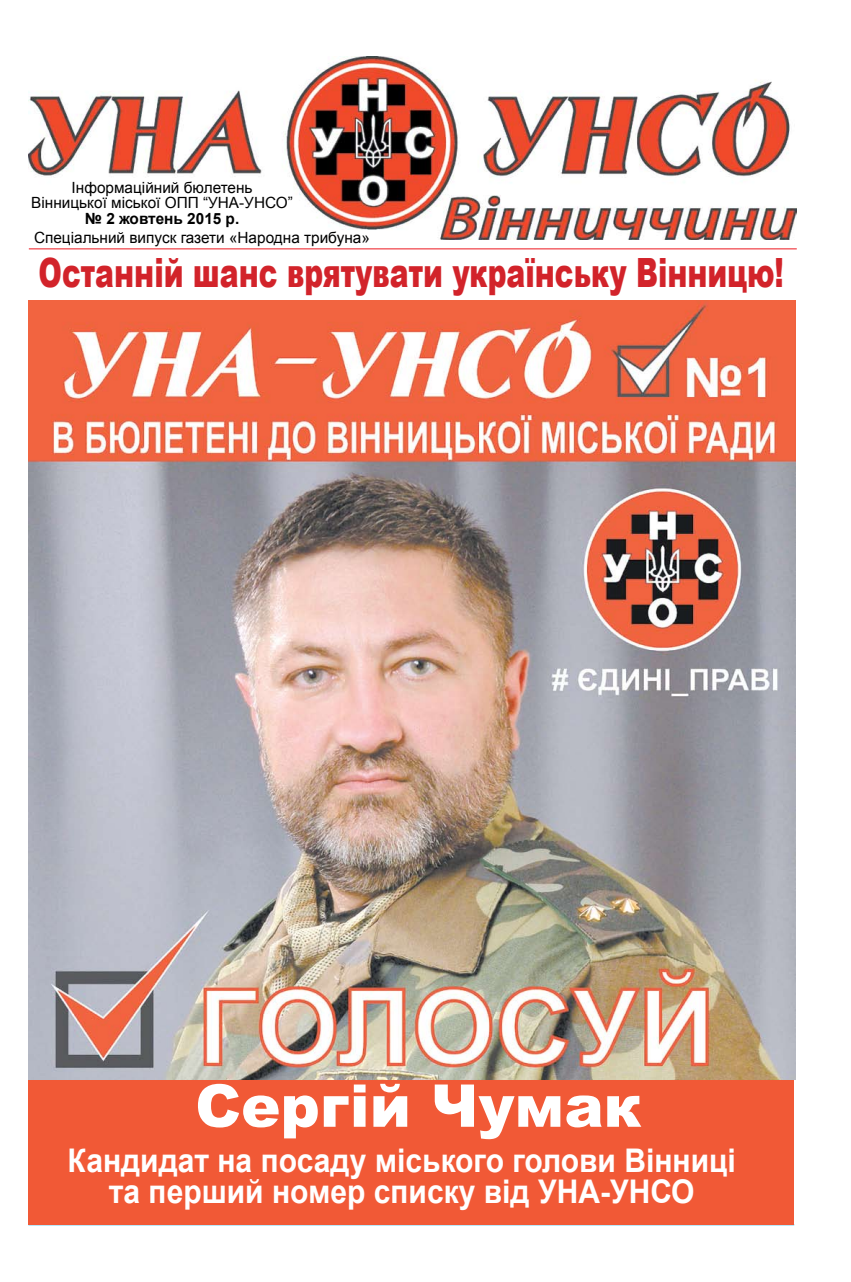
<style>
.page{position:relative;width:851px;height:1282px;background:#fff}
.page>*{position:absolute;margin:0;border:0;box-sizing:border-box;transform-origin:0 0}
.t1{font:900 59px "Arial";color:#fff}
.t2{font:900 40.3px "Arial";color:#d2232a;scale:.7 1}
.t3{font:700 32.6px/30.4px "Arial";color:#fff;text-align:center;scale:.92 1}
.t4{font:15.4px/15.4px "Arial";color:#000;text-align:center}
.t5{font:700 15.4px "Arial";color:#000}
</style>
<div class="page">
<img style="left:28px;top:57px;width:768px;height:182px">
<hr style="left:29px;top:248px;width:767px;height:1px;background:#ed1c24">
<div style="left:28px;top:1079px;width:766px;height:146px;background:#f15936"></div>
<img style="left:28px;top:300px;width:767px;height:779px">
<p class="t4" style="left:31px;top:180px;width:263px">Інформаційний бюлетень<br>Вінницької міської ОПП “УНА-УНСО”</p>
<p class="t5" style="left:85px;top:208px;width:156px">№ 2 жовтень 2015 р.</p>
<p class="t4" style="left:34px;top:229px;width:337px">Спеціальний випуск газети «Народна трибуна»</p>
<h2 class="t2" style="left:39px;top:244px;width:1066px">Останній шанс врятувати українську вінницю!</h2>
<h1 class="t1" style="left:195px;top:1062px;width:448px">Сергій Чумак</h1>
<h3 class="t3" style="left:68px;top:1146px;width:727px">Кандидат на посаду міського голови Вінниці та перший номер списку від УНА-УНСО</h3>
</div>
